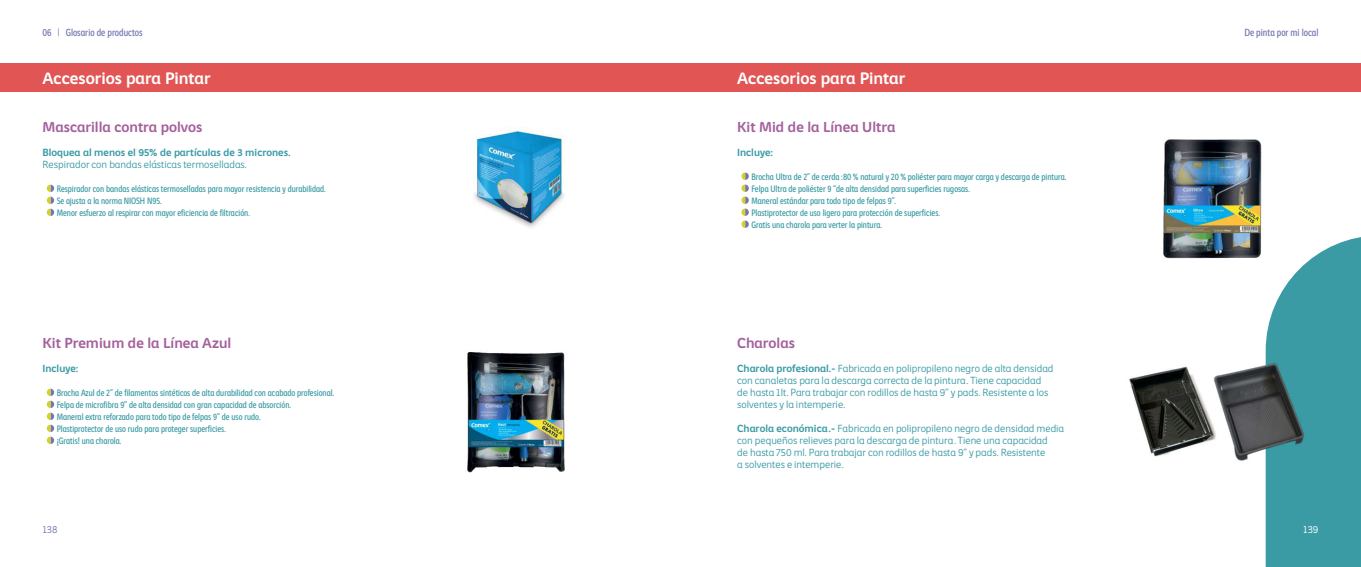
<style>
.page{position:relative;width:1361px;height:567px;background:#fff}
.page>*{position:absolute;margin:0;border:0;box-sizing:border-box;transform-origin:0 0}
.t1{font:700 16px "Comex";color:#fff}
.t2{font:700 14px "Comex";color:#a5619d}
.t3{font:300 10px/12px "Comex";color:#3a9ba5}
.t4{font:700 10px "Comex";color:#3a9ba5}
.t5{font:500 condensed 10px "Comex";color:#7377b2}
.t6{font:300 10px "Comex";color:#7377b2}
.t7{font:300 10px "Comex";color:#fff}
.t8{font:500 condensed 9px/12px "Comex";color:#3a9ba5}
.s1{font-weight:700}
</style>
<div class="page">
<svg style="left:1265px;top:237px;width:96px;height:330px;background:#4fa5ae"></svg>
<div style="left:0;top:64px;width:694px;height:28px;background:#e25555"></div>
<div style="left:680px;top:64px;width:681px;height:28px;background:#e25555"></div>
<img style="left:473px;top:126px;width:92px;height:102px">
<img style="left:467px;top:352px;width:98px;height:121px">
<img style="left:1163px;top:139px;width:106px;height:131px">
<svg style="left:741px;top:173px;width:8px;height:55px"></svg>
<svg style="left:47px;top:389px;width:7px;height:55px"></svg>
<svg style="left:47px;top:185px;width:7px;height:31px"></svg>
<img style="left:1129px;top:366px;width:79px;height:91px">
<img style="left:1208px;top:359px;width:101px;height:107px">
<p class="t5" style="left:43px;top:26px;width:102px">06 | Glosario de productos</p>
<p class="t5" style="left:1244px;top:26px;width:76px">De pinta por mi local</p>
<h1 class="t1" style="left:43px;top:68px;width:170px">Accesorios para Pintar</h1>
<h1 class="t1" style="left:737px;top:68px;width:170px">Accesorios para Pintar</h1>
<h2 class="t2" style="left:43px;top:118px;width:161px">Mascarilla contra polvos</h2>
<p class="t4" style="left:43px;top:146px;width:250px">Bloquea al menos el 95% de partículas de 3 micrones.</p>
<p class="t3" style="left:43px;top:158px;width:206px">Respirador con bandas elásticas termoselladas.</p>
<p class="t8" style="left:57px;top:183px;width:271px">Respirador con bandas elásticas termoselladas para mayor resistencia y durabilidad.<br>Se ajusta a la norma NIOSH N95.<br>Menor esfuerzo al respirar con mayor eficiencia de filtración.</p>
<h2 class="t2" style="left:43px;top:334px;width:190px">Kit Premium de la Línea Azul</h2>
<p class="t4" style="left:43px;top:362px;width:37px">Incluye:</p>
<p class="t8" style="left:57px;top:387px;width:279px">Brocha Azul de 2” de filamentos sintéticos de alta durabilidad con acabado profesional.<br>Felpa de microfibra 9” de alta densidad con gran capacidad de absorción.<br>Maneral extra reforzado para todo tipo de felpas 9” de uso rudo.<br>Plastiprotector de uso rudo para proteger superficies.<br>¡Gratis! una charola.</p>
<h2 class="t2" style="left:737px;top:118px;width:160px">Kit Mid de la Línea Ultra</h2>
<p class="t4" style="left:737px;top:146px;width:37px">Incluye:</p>
<p class="t8" style="left:751px;top:171px;width:317px">Brocha Ultra de 2” de cerda :80 % natural y 20 % poliéster para mayor carga y descarga de pintura.<br>Felpa Ultra de poliéster 9 “de alta densidad para superficies rugosas.<br>Maneral estándar para todo tipo de felpas 9”.<br>Plastiprotector de uso ligero para protección de superficies.<br>Gratis una charola para verter la pintura.</p>
<h2 class="t2" style="left:737px;top:334px;width:59px">Charolas</h2>
<p class="t3" style="left:737px;top:362px;width:318px"><span class="s1">Charola profesional.-</span> Fabricada en polipropileno negro de alta densidad con canaletas para la descarga correcta de la pintura. Tiene capacidad de hasta 1lt. Para trabajar con rodillos de hasta 9” y pads. Resistente a los solventes y la intemperie.</p>
<p class="t3" style="left:737px;top:422px;width:328px"><span class="s1">Charola económica.-</span> Fabricada en polipropileno negro de densidad media con pequeños relieves para la descarga de pintura. Tiene una capacidad<br>de hasta 750 ml. Para trabajar con rodillos de hasta 9” y pads. Resistente<br>a solventes e intemperie.</p>
<p class="t6" style="left:43px;top:523px;width:17px">138</p>
<p class="t7" style="left:1303px;top:523px;width:17px">139</p>
</div>
